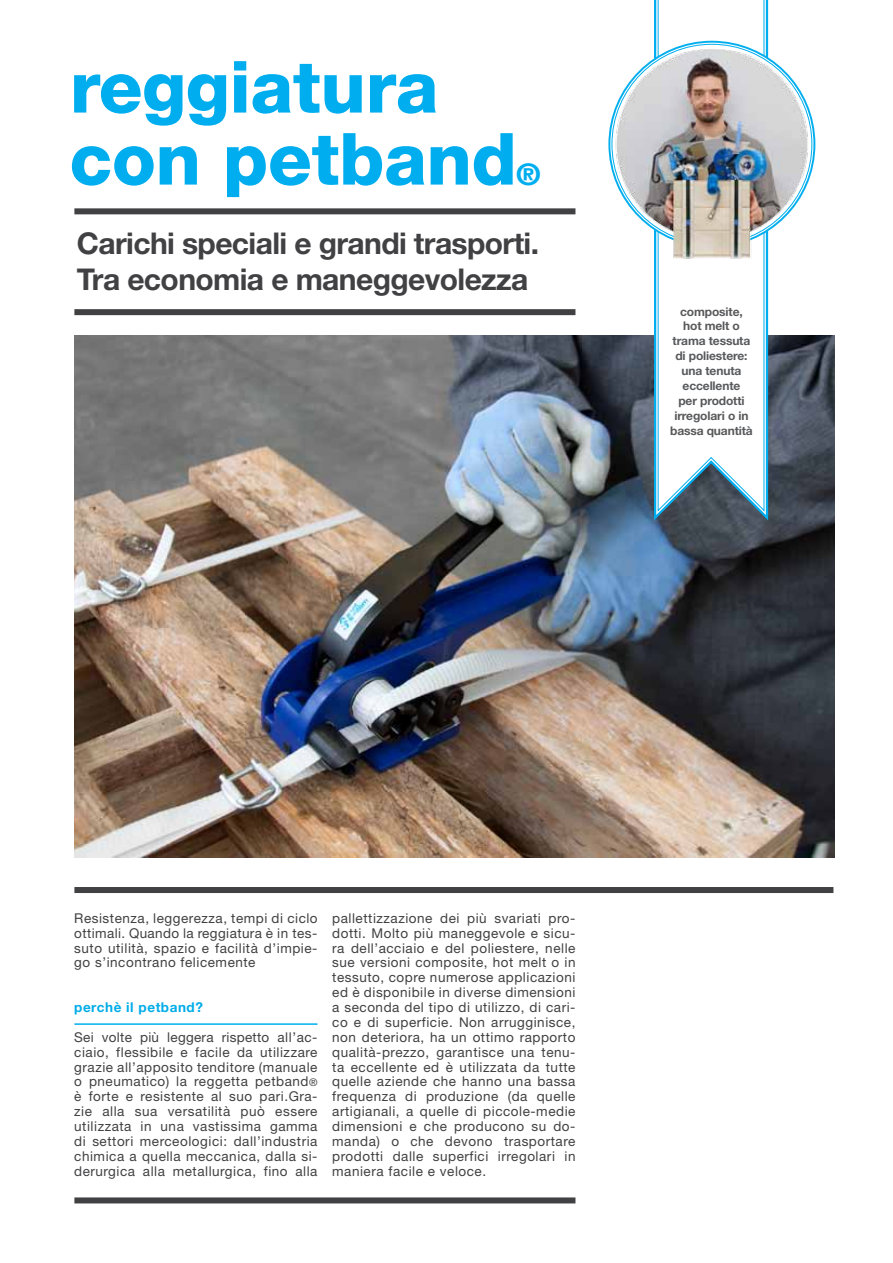
<style>
.page{position:relative;width:893px;height:1263px;background:#fff}
.page>*{position:absolute;margin:0;border:0;box-sizing:border-box;transform-origin:0 0}
.t1{font:800 72px/72px "Helvetica Neue";letter-spacing:-.005em;color:#00aeef}
.t2{font:700 30px/36px "Helvetica Neue";letter-spacing:-.02em;color:#414042}
.t3{font:800 30px "Helvetica Neue";color:#00aeef}
.t4{font:13.5px/14.9px "Helvetica Neue";letter-spacing:.04em;color:#414042;text-align:justify}
.t5{font:700 13.5px "Helvetica Neue";letter-spacing:.04em;color:#00ade8}
.t6{font:700 12px/14.9px "Helvetica Neue";letter-spacing:-.01em;color:#58595b;text-align:center}
.s1{font-size:10.5px}
</style>
<div class="page">
<img style="left:74px;top:336px;width:760px;height:521px">
<div style="left:74px;top:887px;width:759px;height:6px;background:#414042"></div>
<div style="left:74px;top:1197px;width:501px;height:6px;background:#414042"></div>
<div style="left:74px;top:208px;width:501px;height:6px;background:#414042"></div>
<div style="left:74px;top:309px;width:501px;height:6px;background:#414042"></div>
<hr style="left:74px;top:1023px;width:243px;height:2px;background:#00aeef">
<svg style="left:653px;top:0;width:117px;height:523px;background:#5292ae"></svg>
<svg style="left:657px;top:0;width:108px;height:512px"></svg>
<img style="left:610px;top:37px;width:202px;height:235px">
<h1 class="t1" style="left:70px;top:51px;width:449px">reggiatura con petband</h1>
<h2 class="t3" style="left:516px;top:156px;width:25px">®</h2>
<h2 class="t2" style="left:77px;top:225px;width:464px">Carichi speciali e grandi trasporti.<br>Tra economia e maneggevolezza</h2>
<p class="t6" style="left:670px;top:304px;width:84px">composite, hot melt o trama tessuta di poliestere: una tenuta eccellente<br>per prodotti irregolari o in bassa quantità</p>
<p class="t4" style="left:74px;top:910px;width:245px">Resistenza, leggerezza, tempi di ciclo ottimali. Quando la reggiatura è in tes&shy;suto utilità, spazio e facilità d’impie&shy;go s’incontrano felicemente</p>
<p class="t5" style="left:74px;top:999px;width:130px">perchè il petband?</p>
<p class="t4" style="left:74px;top:1029px;width:245px">Sei volte più leggera rispetto all’ac&shy;ciaio, flessibile e facile da utilizzare grazie all’apposito tenditore (manuale o pneumatico) la reggetta petband<span class="s1">® </span>è forte e resistente al suo pari.Gra&shy;zie alla sua versatilità può essere utilizzata in una vastissima gamma di settori merceologici: dall’industria chimica a quella meccanica, dalla si&shy;derurgica alla metallurgica, fino alla</p>
<p class="t4" style="left:332px;top:910px;width:245px">pallettizzazione dei più svariati pro&shy;dotti. Molto più maneggevole e sicu&shy;ra dell’acciaio e del poliestere, nelle sue versioni composite, hot melt o in tessuto, copre numerose applicazioni ed è disponibile in diverse dimensioni a seconda del tipo di utilizzo, di cari&shy;co e di superficie. Non arrugginisce, non deteriora, ha un ottimo rapporto qualità-prezzo, garantisce una tenu&shy;ta eccellente ed è utilizzata da tutte quelle aziende che hanno una bassa frequenza di produzione (da quelle artigianali, a quelle di piccole-medie dimensioni e che producono su do&shy;manda) o che devono trasportare prodotti dalle superfici irregolari in maniera facile e veloce.</p>
</div>
